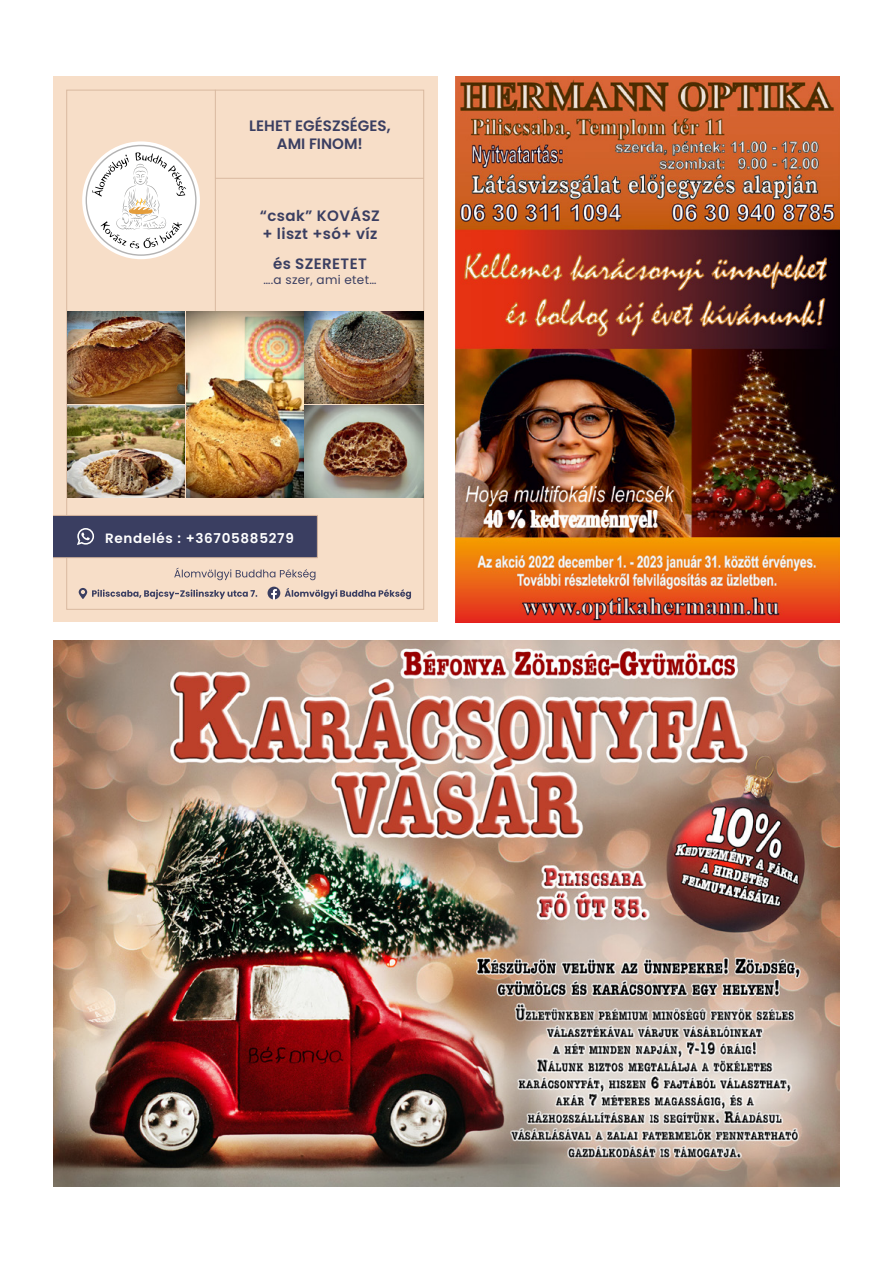
<style>
.page{position:relative;width:893px;height:1263px;background:#fff}
.page>*{position:absolute;margin:0;border:0;box-sizing:border-box;transform-origin:0 0}
.t1{font:600 15px/18px "Poppins";letter-spacing:.025em;color:#3a3e61}
.t2{font:600 15px/18px "Poppins";color:#3a3e61;text-align:center}
.t3{font:600 13.5px "Poppins";letter-spacing:.05em;color:#fff}
.t4{font:12px "Poppins";letter-spacing:.025em;color:#3a3e61}
</style>
<div class="page">
<div style="left:53px;top:77px;width:384px;height:545px;background:#f7dec8"></div>
<div style="left:82px;top:141px;width:118px;height:118px;background:#fff;border-radius:50%"></div>
<svg style="left:86px;top:145px;width:111px;height:111px"></svg>
<hr style="left:215px;top:90px;width:1px;height:229px;background:#d9b9a0">
<hr style="left:215px;top:178px;width:209px;height:1px;background:#d9b9a0">
<img style="left:305px;top:311px;width:118px;height:186px">
<img style="left:67px;top:311px;width:118px;height:186px">
<img style="left:187px;top:311px;width:116px;height:186px">
<div style="left:53px;top:515px;width:265px;height:43px;background:#3a3e61"></div>
<svg style="left:174px;top:568px;width:141px;height:12px"></svg>
<svg style="left:79px;top:587px;width:332px;height:12px"></svg>
<img style="left:53px;top:641px;width:787px;height:545px">
<img style="left:456px;top:77px;width:384px;height:545px">
<p class="t2" style="left:249px;top:117px;width:143px">LEHET EGÉSZSÉGES,<br>AMI FINOM!</p>
<p class="t1" style="left:260px;top:207px;width:122px">“csak” KOVÁSZ + liszt +só+ víz</p>
<p class="t1" style="left:273px;top:255px;width:95px">és SZERETET</p>
<p class="t4" style="left:263px;top:273px;width:115px">….a szer, ami etet…</p>
<p class="t3" style="left:105px;top:530px;width:190px">Rendelés : +36705885279</p>
</div>
